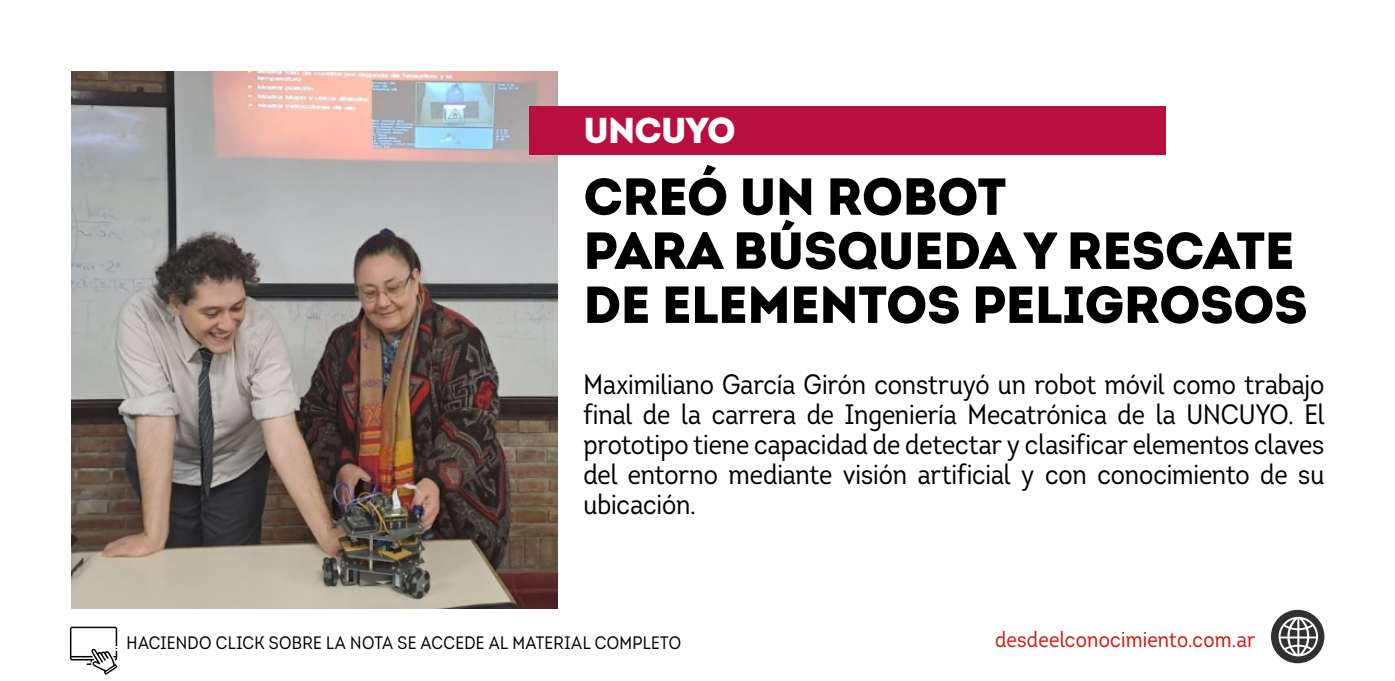
<style>
.page{position:relative;width:1395px;height:681px;background:#fff}
.page>*{position:absolute;margin:0;border:0;box-sizing:border-box;transform-origin:0 0}
.t1{font:900 52px/54px "Intro";letter-spacing:-.01em;color:#000}
.t2{font:900 36px "Intro";letter-spacing:-.02em;color:#fff}
.t3{font:28px/30px "Intro Cond";letter-spacing:-.005em;color:#000;text-align:justify}
.t4{font:22px "Intro Cond";letter-spacing:.01em;color:#d1190d}
.t5{font:18px "Intro Cond";letter-spacing:.02em;color:#000}
</style>
<div class="page">
<div style="left:1271px;top:609px;width:53px;height:54px;background:#333033;border-radius:50%"></div>
<svg style="left:1278px;top:616px;width:40px;height:40px"></svg>
<svg style="left:70px;top:626px;width:47px;height:48px"></svg>
<img style="left:72px;top:72px;width:486px;height:536px">
<div style="left:529px;top:107px;width:636px;height:48px;background:#b90f3e"></div>
<p class="t2" style="left:583px;top:106px;width:154px">UNCUYO</p>
<h1 class="t1" style="left:583px;top:169px;width:726px">CREÓ UN ROBOT<br>PARA BÚSQUEDA Y RESCATE<br>DE ELEMENTOS PELIGROSOS</h1>
<p class="t3" style="left:583px;top:369px;width:742px">Maximiliano García Girón construyó un robot móvil como trabajo final de la carrera de Ingeniería Mecatrónica de la UNCUYO. El prototipo tiene capacidad de detectar y clasificar elementos claves del entorno mediante visión artificial y con conocimiento de su ubicación.</p>
<p class="t5" style="left:127px;top:631px;width:556px">HACIENDO CLICK SOBRE LA NOTA SE ACCEDE AL MATERIAL COMPLETO</p>
<p class="t4" style="left:995px;top:625px;width:262px">desdeelconocimiento.com.ar</p>
</div>
